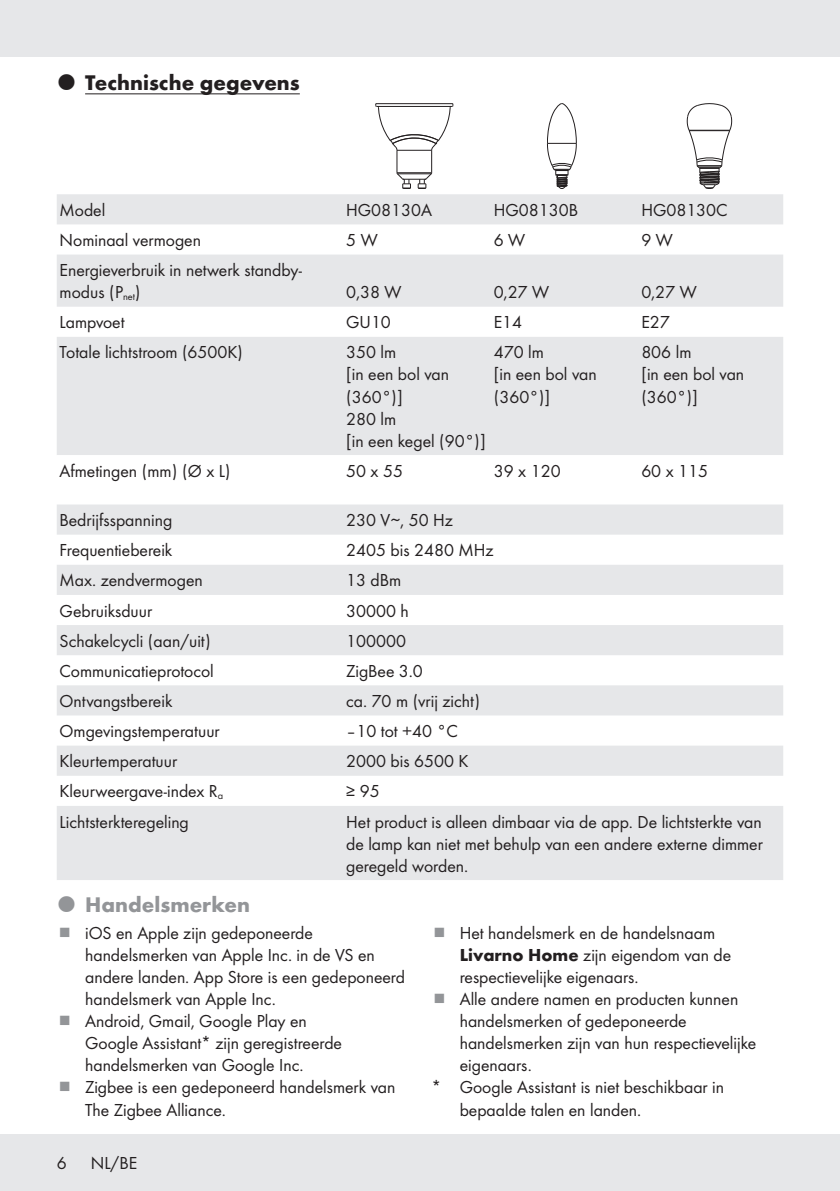
<style>
.page{position:relative;width:840px;height:1191px;background:#fff}
.page>*{position:absolute;margin:0;border:0;box-sizing:border-box;transform-origin:0 0}
.t1{font:700 22px "Futura";color:#231f20}
.t2{font:700 22px "Futura";color:#939598}
.Body{font:18px/22px "Futura Boo";color:#231f20}
.Indent_SB{font:18px/22px "Futura Boo";color:#231f20}
.s1{font-family:"Futura";font-weight:700}
</style>
<div class="page">
<div style="left:0;top:1134px;width:839px;height:57px;background:#e6e7e9"></div>
<div style="left:0;top:0;width:839px;height:57px;background:#e6e7e9"></div>
<hr style="left:85px;top:93px;width:214px;height:1px;background:#231f20">
<svg style="left:57px;top:194px;width:725px;height:261px;fill:#e6e7e9"></svg>
<hr style="left:375px;top:103px;width:77px;height:1px;background:#231f20">
<svg style="left:375px;top:104px;width:78px;height:85px"></svg>
<svg style="left:547px;top:103px;width:29px;height:86px"></svg>
<svg style="left:686px;top:103px;width:45px;height:86px"></svg>
<svg style="left:57px;top:504px;width:725px;height:376px;fill:#e6e7e9"></svg>
<p class="t1" style="left:85px;top:66px;width:216px">Technische gegevens</p>
<p class="Body" style="left:60px;top:198px;width:47px">Model</p>
<p class="Body" style="left:346px;top:198px;width:87px">HG08130A</p>
<p class="Body" style="left:493px;top:198px;width:86px">HG08130B</p>
<p class="Body" style="left:641px;top:198px;width:88px">HG08130C</p>
<p class="Body" style="left:60px;top:228px;width:143px">Nominaal vermogen</p>
<p class="Body" style="left:346px;top:228px;width:33px">5 W</p>
<p class="Body" style="left:493px;top:228px;width:33px">6 W</p>
<p class="Body" style="left:641px;top:228px;width:33px">9 W</p>
<p class="Body" style="left:60px;top:258px;width:244px">Energieverbruik in netwerk standby&shy;modus (P<sub>net</sub>)</p>
<p class="Body" style="left:346px;top:280px;width:57px">0,38 W</p>
<p class="Body" style="left:493px;top:280px;width:57px">0,27 W</p>
<p class="Body" style="left:641px;top:280px;width:57px">0,27 W</p>
<p class="Body" style="left:60px;top:310px;width:66px">Lampvoet</p>
<p class="Body" style="left:346px;top:310px;width:46px">GU10</p>
<p class="Body" style="left:493px;top:310px;width:30px">E14</p>
<p class="Body" style="left:641px;top:310px;width:30px">E27</p>
<p class="Body" style="left:60px;top:340px;width:185px">Totale lichtstroom (6500K)</p>
<p class="Body" style="left:346px;top:340px;width:104px">350 lm<br>[in een bol van (360°)]</p>
<p class="Body" style="left:346px;top:406px;width:141px">280 lm<br>[in een kegel (90°)]</p>
<p class="Body" style="left:493px;top:340px;width:104px">470 lm<br>[in een bol van (360°)]</p>
<p class="Body" style="left:641px;top:340px;width:104px">806 lm<br>[in een bol van (360°)]</p>
<p class="Body" style="left:60px;top:459px;width:172px">Afmetingen (mm) (Ø x L)</p>
<p class="Body" style="left:346px;top:459px;width:58px">50 x 55</p>
<p class="Body" style="left:493px;top:459px;width:68px">39 x 120</p>
<p class="Body" style="left:641px;top:459px;width:68px">60 x 115</p>
<p class="Body" style="left:60px;top:508px;width:114px">Bedrijfsspanning</p>
<p class="Body" style="left:346px;top:508px;width:108px">230 V∼, 50 Hz</p>
<p class="Body" style="left:60px;top:538px;width:114px">Frequentiebereik</p>
<p class="Body" style="left:346px;top:538px;width:149px">2405 bis 2480 MHz</p>
<p class="Body" style="left:60px;top:568px;width:145px">Max. zendvermogen</p>
<p class="Body" style="left:346px;top:568px;width:57px">13 dBm</p>
<p class="Body" style="left:60px;top:598px;width:94px">Gebruiksduur</p>
<p class="Body" style="left:346px;top:598px;width:64px">30000 h</p>
<p class="Body" style="left:60px;top:629px;width:152px">Schakelcycli (aan/uit)</p>
<p class="Body" style="left:346px;top:629px;width:61px">100000</p>
<p class="Body" style="left:60px;top:659px;width:156px">Communicatieprotocol</p>
<p class="Body" style="left:346px;top:659px;width:78px">ZigBee 3.0</p>
<p class="Body" style="left:60px;top:689px;width:114px">Ontvangstbereik</p>
<p class="Body" style="left:346px;top:689px;width:135px">ca. 70 m (vrij zicht)</p>
<p class="Body" style="left:60px;top:719px;width:161px">Omgevingstemperatuur</p>
<p class="Body" style="left:346px;top:719px;width:113px">–10 tot +40 °C</p>
<p class="Body" style="left:60px;top:749px;width:119px">Kleurtemperatuur</p>
<p class="Body" style="left:346px;top:749px;width:124px">2000 bis 6500 K</p>
<p class="Body" style="left:60px;top:779px;width:165px">Kleurweergave-index R<sub>a</sub></p>
<p class="Body" style="left:346px;top:779px;width:35px">≥ 95</p>
<p class="Body" style="left:60px;top:809px;width:131px">Lichtsterkteregeling</p>
<p class="Body" style="left:346px;top:809px;width:418px;text-align:justify">Het product is alleen dimbaar via de app. De lichtsterkte van de lamp kan niet met behulp van een andere externe dimmer geregeld worden.</p>
<p class="t2" style="left:85px;top:888px;width:166px">Handelsmerken</p>
<p class="Body" style="left:85px;top:921px;width:321px">iOS en Apple zijn gedeponeerde handelsmerken van Apple Inc. in de VS en andere landen. App Store is een gedeponeerd handelsmerk van Apple Inc.</p>
<p class="Body" style="left:85px;top:1009px;width:258px">Android, Gmail, Google Play en<br>Google Assistant* zijn geregistreerde handelsmerken van Google Inc.</p>
<p class="Body" style="left:85px;top:1075px;width:311px">Zigbee is een gedeponeerd handelsmerk van<br>The Zigbee Alliance.</p>
<p class="Body" style="left:459px;top:921px;width:273px">Het handelsmerk en de handelsnaam<br><span class="s1">Livarno Home</span> zijn eigendom van de respectievelijke eigenaars.</p>
<p class="Body" style="left:459px;top:987px;width:298px">Alle andere namen en producten kunnen handelsmerken of gedeponeerde handelsmerken zijn van hun respectievelijke eigenaars.</p>
<p class="Indent_SB" style="left:459px;top:1075px;width:266px;text-indent:-28px">* Google Assistant is niet beschikbaar in bepaalde talen en landen.</p>
<p class="Body" style="left:57px;top:1151px;width:11px">6</p>
<p class="Body" style="left:91px;top:1151px;width:48px">NL/BE</p>
</div>
